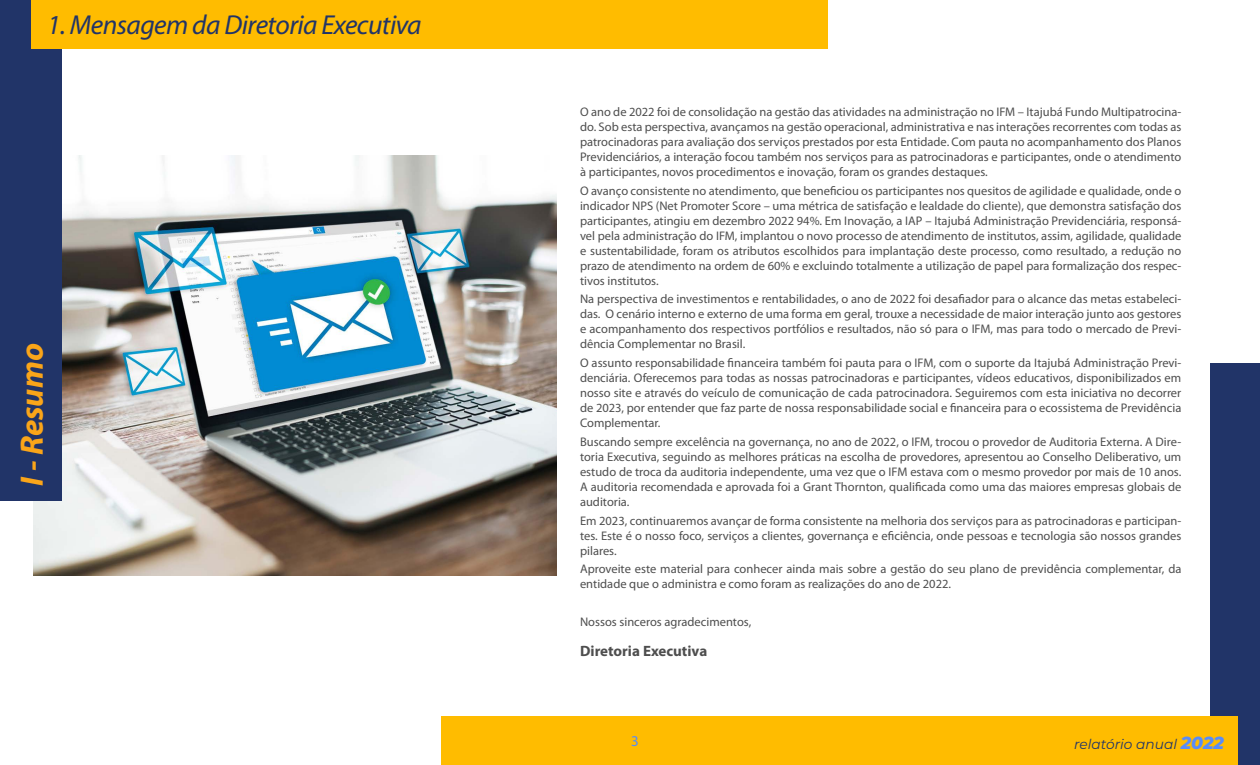
<style>
.page{position:relative;width:1260px;height:765px;background:#fff}
.page>*{position:absolute;margin:0;border:0;box-sizing:border-box;transform-origin:0 0}
.t1{font:italic 700 32.5px "Myriad Pro";color:#faa519}
.t2{font:italic 27.5px "Myriad Pro";letter-spacing:-.02em;color:#213468}
.t3{font:700 15px "Myriad Pro";color:#4e4e4e}
.t4{font:15px "Myriad Pro";color:#588cfa}
.t5{font:italic 13.75px "Montserrat";color:#213468}
.t6{font:12.5px/15px "Myriad Pro";color:#4e4e4e;text-align:justify}
.s1{font-weight:800;font-size:17.5px;color:#588cfa}
</style>
<div class="page">
<img style="left:34px;top:156px;width:522px;height:420px">
<div style="left:1210px;top:364px;width:50px;height:401px;background:#213468"></div>
<div style="left:441px;top:716px;width:797px;height:49px;background:#ffbc00"></div>
<div style="left:0;top:0;width:61px;height:500px;background:#213468"></div>
<div style="left:31px;top:0;width:797px;height:49px;background:#ffbc00"></div>
<h2 class="t2" style="left:47px;top:8px;width:376px">1. Mensagem da Diretoria Executiva</h2>
<h1 class="t1" style="left:11px;top:486px;width:145px;rotate:-90deg">I - Resumo</h1>
<p class="t6" style="left:580px;top:104px;width:603px">O ano de 2022 foi de consolidação na gestão das atividades na administração no IFM – Itajubá Fundo Multipatrocina&shy;do. Sob esta perspectiva, avançamos na gestão operacional, administrativa e nas interações recorrentes com todas as patrocinadoras para avaliação dos serviços prestados por esta Entidade. Com pauta no acompanhamento dos Planos Previdenciários, a interação focou também nos serviços para as patrocinadoras e participantes, onde o atendimento à participantes, novos procedimentos e inovação, foram os grandes destaques.</p>
<p class="t6" style="left:580px;top:183px;width:603px">O avanço consistente no atendimento, que beneficiou os participantes nos quesitos de agilidade e qualidade, onde o indicador NPS (Net Promoter Score – uma métrica de satisfação e lealdade do cliente), que demonstra satisfação dos participantes, atingiu em dezembro 2022 94%. Em Inovação, a IAP – Itajubá Administração Previdenciária, responsá&shy;vel pela administração do IFM, implantou o novo processo de atendimento de institutos, assim, agilidade, qualidade e sustentabilidade, foram os atributos escolhidos para implantação deste processo, como resultado, a redução no prazo de atendimento na ordem de 60% e excluindo totalmente a utilização de papel para formalização dos respec&shy;tivos institutos.</p>
<p class="t6" style="left:580px;top:291px;width:603px">Na perspectiva de investimentos e rentabilidades, o ano de 2022 foi desafiador para o alcance das metas estabeleci&shy;das. O cenário interno e externo de uma forma em geral, trouxe a necessidade de maior interação junto aos gestores e acompanhamento dos respectivos portfólios e resultados, não só para o IFM, mas para todo o mercado de Previ&shy;dência Complementar no Brasil.</p>
<p class="t6" style="left:580px;top:355px;width:603px">O assunto responsabilidade financeira também foi pauta para o IFM, com o suporte da Itajubá Administração Previ&shy;denciária. Oferecemos para todas as nossas patrocinadoras e participantes, vídeos educativos, disponibilizados em nosso site e através do veículo de comunicação de cada patrocinadora. Seguiremos com esta iniciativa no decorrer de 2023, por entender que faz parte de nossa responsabilidade social e financeira para o ecossistema de Previdência Complementar.</p>
<p class="t6" style="left:580px;top:434px;width:603px">Buscando sempre excelência na governança, no ano de 2022, o IFM, trocou o provedor de Auditoria Externa. A Dire&shy;toria Executiva, seguindo as melhores práticas na escolha de provedores, apresentou ao Conselho Deliberativo, um estudo de troca da auditoria independente, uma vez que o IFM estava com o mesmo provedor por mais de 10 anos.<br>A auditoria recomendada e aprovada foi a Grant Thornton, qualificada como uma das maiores empresas globais de auditoria.</p>
<p class="t6" style="left:580px;top:513px;width:603px">Em 2023, continuaremos avançar de forma consistente na melhoria dos serviços para as patrocinadoras e participan&shy;tes. Este é o nosso foco, serviços a clientes, governança e eficiência, onde pessoas e tecnologia são nossos grandes pilares.</p>
<p class="t6" style="left:580px;top:561px;width:603px">Aproveite este material para conhecer ainda mais sobre a gestão do seu plano de previdência complementar, da entidade que o administra e como foram as realizações do ano de 2022.</p>
<p class="t6" style="left:580px;top:614px;width:173px">Nossos sinceros agradecimentos,</p>
<p class="t3" style="left:580px;top:641px;width:129px">Diretoria Executiva</p>
<p class="t4" style="left:631px;top:732px;width:9px">3</p>
<p class="t5" style="left:1074px;top:735px;width:151px">relatório anual <span class="s1">2022</span></p>
</div>
